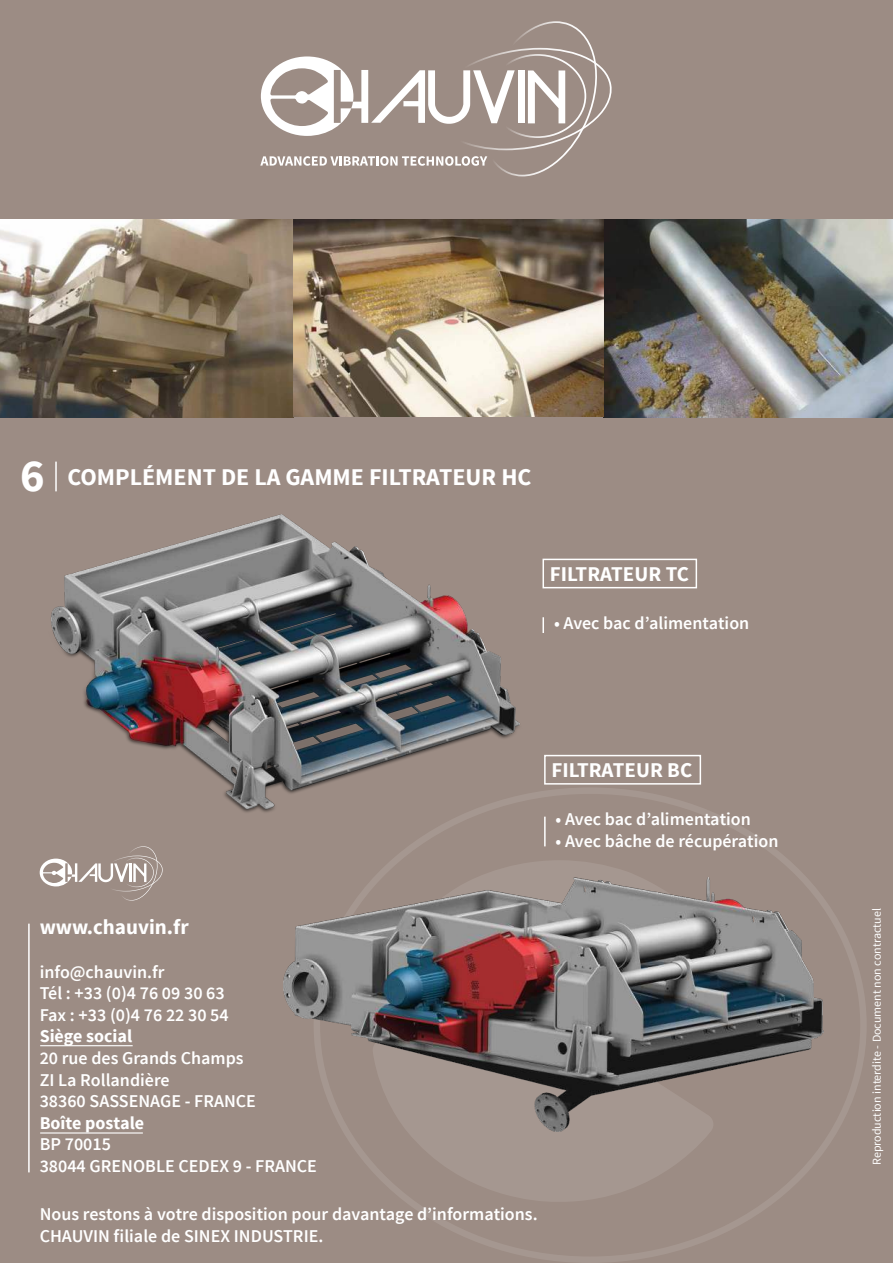
<style>
.page{position:relative;width:893px;height:1263px;background:#9c8c84}
.page>*{position:absolute;margin:0;border:0;box-sizing:border-box;transform-origin:0 0}
.t1{font:700 24px "Source Sans Pro";color:#fff}
.t2{font:700 21px "Source Sans Pro";color:#fff}
.t3{font:600 18px/21.6px "Source Sans Pro";color:#fff}
.t4{font:700 18px "Source Sans Pro";color:#fff}
.t5{font:12px "Source Sans Pro";color:#fff}
.s1{font-size:46.5px}
</style>
<div class="page">
<svg style="left:40px;top:846px;width:123px;height:55px"></svg>
<hr style="left:28px;top:924px;width:2px;height:248px;background:#fff">
<svg style="left:372px;top:1131px;width:338px;height:71px;fill:#a59790"></svg>
<svg style="left:375px;top:860px;width:263px;height:17px"></svg>
<hr style="left:40px;top:1045px;width:93px;height:1px;background:#fff">
<hr style="left:40px;top:1132px;width:103px;height:1px;background:#fff">
<svg style="left:260px;top:21px;width:352px;height:155px"></svg>
<hr style="left:55px;top:462px;width:2px;height:29px;background:#fff">
<img style="left:0;top:219px;width:893px;height:198px">
<hr style="left:544px;top:817px;width:2px;height:29px;background:#fff">
<div style="left:544px;top:755px;width:157px;height:30px;border:2px solid #fff"></div>
<svg style="left:542px;top:617px;width:2px;height:16px"></svg>
<div style="left:542px;top:559px;width:155px;height:29px;border:2px solid #fff"></div>
<img style="left:283px;top:877px;width:540px;height:254px">
<img style="left:51px;top:515px;width:471px;height:298px">
<h1 class="t1" style="left:20px;top:461px;width:513px"><span class="s1">6</span> COMPLÉMENT DE LA GAMME FILTRATEUR HC</h1>
<p class="t2" style="left:550px;top:560px;width:141px">FILTRATEUR TC</p>
<p class="t3" style="left:554px;top:612px;width:197px">• Avec bac d’alimentation</p>
<p class="t2" style="left:552px;top:756px;width:142px">FILTRATEUR BC</p>
<p class="t3" style="left:556px;top:809px;width:197px">• Avec bac d’alimentation</p>
<p class="t3" style="left:556px;top:830px;width:224px">• Avec bâche de récupération</p>
<p class="t2" style="left:40px;top:914px;width:150px">www.chauvin.fr</p>
<p class="t3" style="left:40px;top:961px;width:191px">info@chauvin.fr<br>Tél : +33 (0)4 76 09 30 63<br>Fax : +33 (0)4 76 22 30 54</p>
<p class="t4" style="left:40px;top:1025px;width:94px">Siège social</p>
<p class="t3" style="left:40px;top:1047px;width:218px">20 rue des Grands Champs<br>ZI La Rollandière<br>38360 SASSENAGE - FRANCE</p>
<p class="t4" style="left:40px;top:1111px;width:106px">Boîte postale</p>
<p class="t3" style="left:40px;top:1134px;width:279px">BP 70015<br>38044 GRENOBLE CEDEX 9 - FRANCE</p>
<p class="t3" style="left:40px;top:1204px;width:499px">Nous restons à votre disposition pour davantage d’informations.<br>CHAUVIN filiale de SINEX INDUSTRIE.</p>
<p class="t5" style="left:869px;top:1165px;width:258px;rotate:-90deg">Reproduction interdite - Document non contractuel</p>
</div>
